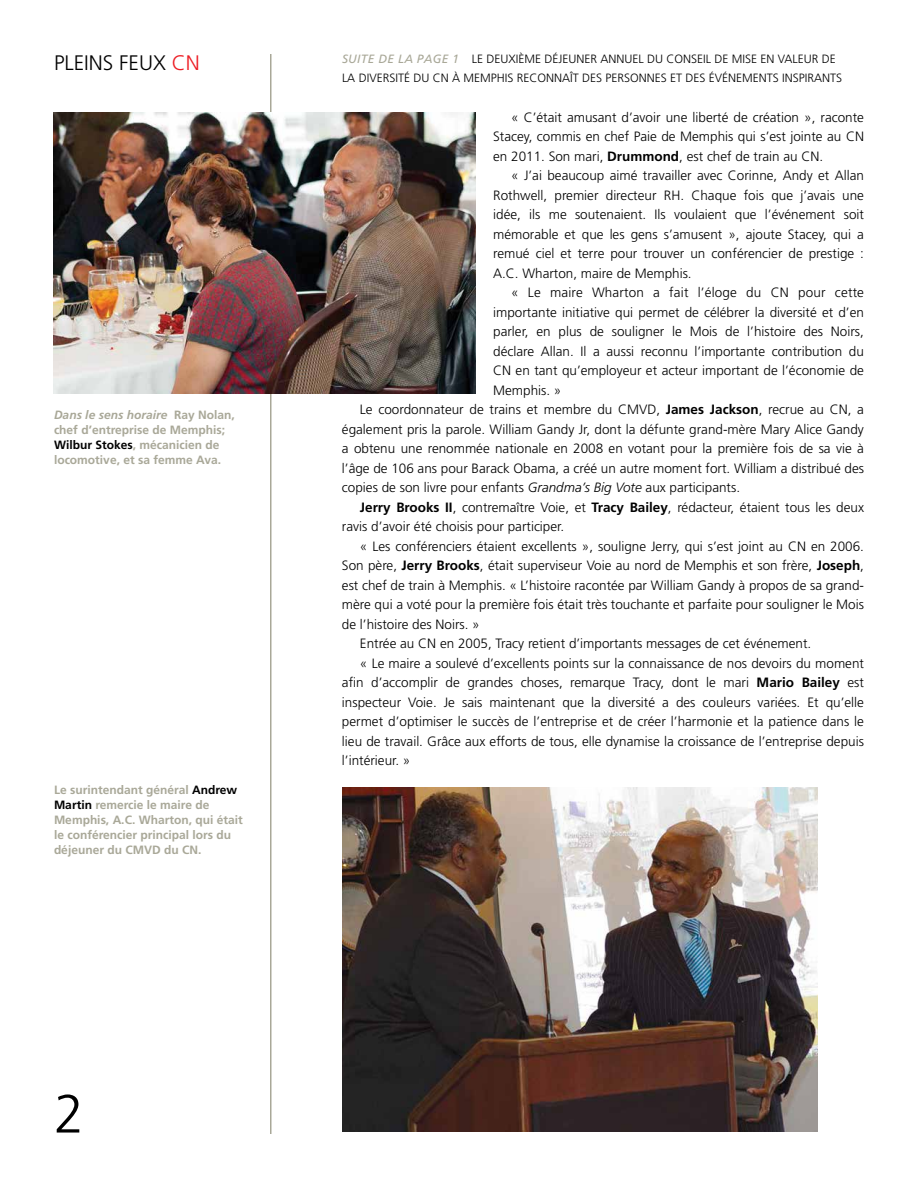
<style>
.page{position:relative;width:918px;height:1188px;background:#fff}
.page>*{position:absolute;margin:0;border:0;box-sizing:border-box;transform-origin:0 0}
.t1{font:300 54px "Frutiger LT Std";color:#000}
.t2{font:300 21px "Frutiger LT Std";color:#000}
.t3{font:300 13.5px/19.5px "Frutiger LT Std";color:#000;text-align:justify}
.t4{font:700 12px/15px "Frutiger LT Std";color:#a9a898}
.t5{font:300 12px "Frutiger LT Std";color:#000}
.t6{font:italic 12px "Frutiger LT Std";letter-spacing:.025em;color:#a9a898}
.s1{color:#ed1d24}
.s2{font-style:italic}
.s3{color:#000}
.s4{font-weight:300;font-style:normal;color:#000}
.s5{font-weight:700}
</style>
<div class="page">
<hr style="left:270px;top:54px;width:2px;height:1080px;background:#a9a898">
<img style="left:54px;top:112px;width:421px;height:281px">
<img style="left:342px;top:787px;width:476px;height:345px">
<h2 class="t2" style="left:54px;top:51px;width:147px">PLEINS FEUX <span class="s1">CN</span></h2>
<p class="t4" style="left:54px;top:408px;width:182px"><span class="s2">Dans le sens horaire</span> Ray Nolan, chef d’entreprise de Memphis;<br><span class="s3">Wilbur Stokes</span>, mécanicien de locomotive, et sa femme Ava.</p>
<p class="t4" style="left:54px;top:783px;width:190px">Le surintendant général <span class="s3">Andrew<br>Martin</span> remercie le maire de<br>Memphis, A.C. Wharton, qui était le conférencier principal lors du déjeuner du CMVD du CN.</p>
<h1 class="t1" style="left:54px;top:1083px;width:32px">2</h1>
<p class="t6" style="left:342px;top:52px;width:152px">SUITE DE LA PAGE 1 <span class="s4">Le deuxi</span></p>
<p class="t5" style="left:518px;top:52px;width:48px">ème déjeune</p>
<p class="t5" style="left:590px;top:52px;width:26px">r annuel</p>
<p class="t5" style="left:647px;top:52px;width:43px">du Conseil</p>
<p class="t5" style="left:714px;top:52px;width:25px">de mise</p>
<p class="t5" style="left:760px;top:52px;width:69px">en valeu r de</p>
<p class="t5" style="left:342px;top:72px;width:24px">la dive</p>
<p class="t5" style="left:383px;top:72px;width:99px">rsité du CN à Memphis</p>
<p class="t5" style="left:517px;top:72px;width:73px">rec onnaît des</p>
<p class="t5" style="left:605px;top:72px;width:41px">pe rsonnes</p>
<p class="t5" style="left:670px;top:72px;width:23px">et des</p>
<p class="t5" style="left:709px;top:72px;width:28px">événements</p>
<p class="t5" style="left:782px;top:72px;width:6px">inspi</p>
<p class="t5" style="left:807px;top:72px;width:22px">rants</p>
<p class="t3" style="left:493px;top:108px;width:372px;text-indent:18px">« C’était amusant d’avoir une liberté de création », raconte Stacey, commis en chef Paie de Memphis qui s’est jointe au CN en 2011. Son mari, <span class="s5">Drummond</span>, est chef de train au CN.</p>
<p class="t3" style="left:493px;top:166px;width:372px;text-indent:18px">« J’ai beaucoup aimé travailler avec Corinne, Andy et Allan Rothwell, premier directeur RH. Chaque fois que j’avais une idée, ils me soutenaient. Ils voulaient que l’événement soit mémorable et que les gens s’amusent », ajoute Stacey, qui a remué ciel et terre pour trouver un conférencier de prestige :<br>A.C. Wharton, maire de Memphis.</p>
<p class="t3" style="left:511px;top:283px;width:354px">« Le maire Wharton a fait l’éloge du CN pour cette</p>
<p class="t3" style="left:493px;top:302px;width:372px">importante initiative qui permet de célébrer la diversité et d’en</p>
<p class="t3" style="left:493px;top:322px;width:372px">parler, en plus de souligner le Mois de l’histoire des Noirs,</p>
<p class="t3" style="left:493px;top:341px;width:372px">déclare Allan. Il a aussi reconnu l’importante contribution du</p>
<p class="t3" style="left:493px;top:361px;width:372px">CN en tant qu’employeur et acteur important de l’économie de</p>
<p class="t3" style="left:493px;top:380px;width:70px">Memphis. »</p>
<p class="t3" style="left:360px;top:400px;width:506px">Le coordonnateur de trains et membre du CMVD, <span class="s5">James Jackson</span>, recrue au CN, a</p>
<p class="t3" style="left:342px;top:419px;width:523px">également pris la parole. William Gandy Jr, dont la défunte grand-mère Mary Alice Gandy</p>
<p class="t3" style="left:342px;top:439px;width:523px">a obtenu une renommée nationale en 2008 en votant pour la première fois de sa vie à</p>
<p class="t3" style="left:342px;top:458px;width:524px">l’âge de 106 ans pour Barack Obama, a créé un autre moment fort. William a distribué des</p>
<p class="t3" style="left:342px;top:478px;width:400px">copies de son livre pour enfants <span class="s2">Grandma’s Big Vote</span> aux participants.</p>
<p class="t3" style="left:360px;top:497px;width:506px"><span class="s5">Jerry Brooks II</span>, contremaître Voie, et <span class="s5">Tracy Bailey</span>, rédacteur, étaient tous les deux</p>
<p class="t3" style="left:342px;top:517px;width:224px">ravis d’avoir été choisis pour participer.</p>
<p class="t3" style="left:360px;top:536px;width:506px">« Les conférenciers étaient excellents », souligne Jerry, qui s’est joint au CN en 2006.</p>
<p class="t3" style="left:342px;top:556px;width:524px">Son père, <span class="s5">Jerry Brooks</span>, était superviseur Voie au nord de Memphis et son frère, <span class="s5">Joseph</span>,</p>
<p class="t3" style="left:342px;top:575px;width:524px">est chef de train à Memphis. « L’histoire racontée par William Gandy à propos de sa grand-</p>
<p class="t3" style="left:342px;top:595px;width:524px">mère qui a voté pour la première fois était très touchante et parfaite pour souligner le Mois</p>
<p class="t3" style="left:342px;top:614px;width:139px">de l’histoire des Noirs. »</p>
<p class="t3" style="left:360px;top:634px;width:453px">Entrée au CN en 2005, Tracy retient d’importants messages de cet événement.</p>
<p class="t3" style="left:360px;top:653px;width:506px">« Le maire a soulevé d’excellents points sur la connaissance de nos devoirs du moment</p>
<p class="t3" style="left:342px;top:673px;width:524px">afin d’accomplir de grandes choses, remarque Tracy, dont le mari <span class="s5">Mario Bailey</span> est</p>
<p class="t3" style="left:342px;top:692px;width:523px">inspecteur Voie. Je sais maintenant que la diversité a des couleurs variées. Et qu’elle</p>
<p class="t3" style="left:342px;top:712px;width:524px">permet d’optimiser le succès de l’entreprise et de créer l’harmonie et la patience dans le</p>
<p class="t3" style="left:342px;top:731px;width:524px">lieu de travail. Grâce aux efforts de tous, elle dynamise la croissance de l’entreprise depuis</p>
<p class="t3" style="left:342px;top:751px;width:70px">l’intérieur. »</p>
</div>
